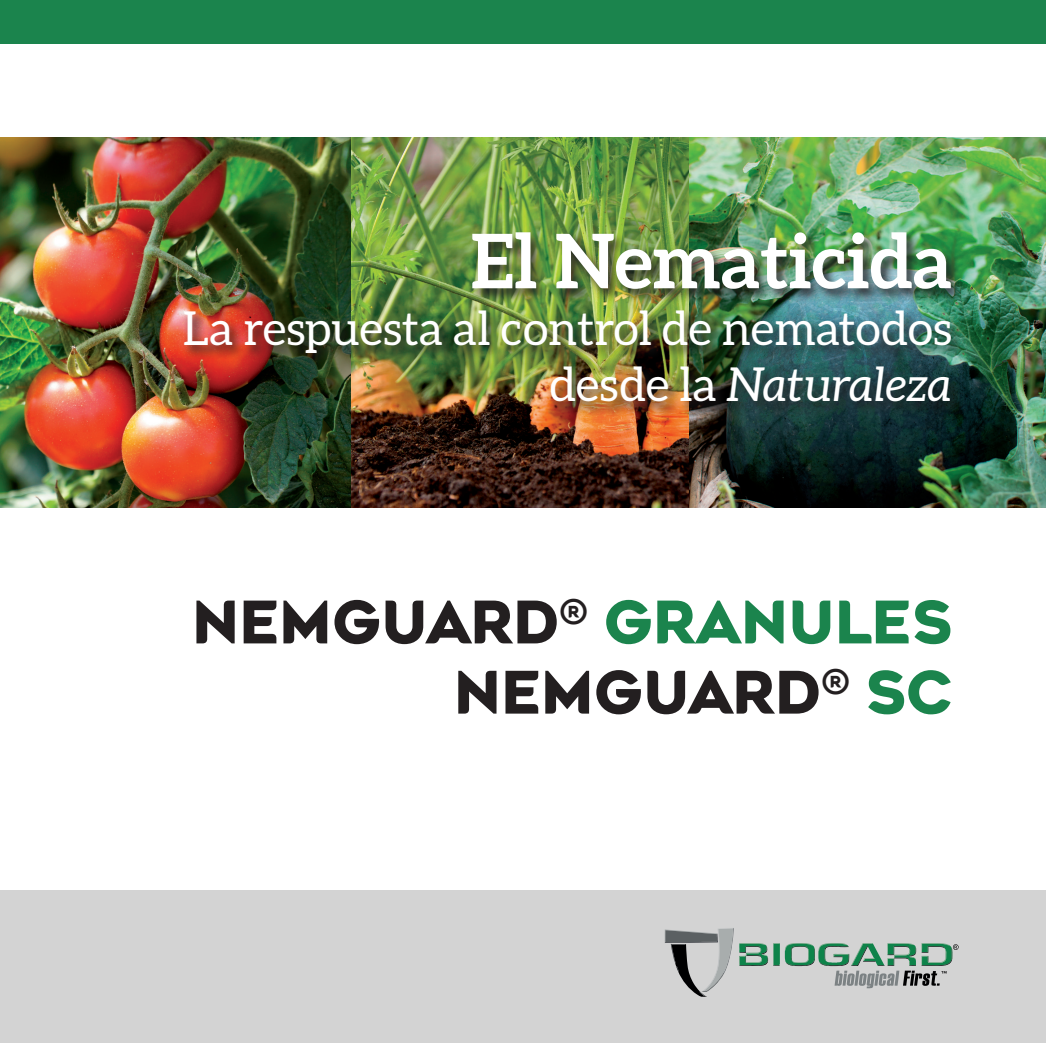
<style>
.page{position:relative;width:1046px;height:1046px;background:#fff}
.page>*{position:absolute;margin:0;border:0;box-sizing:border-box;transform-origin:0 0}
.t1{font:700 75.3px "Aleo";color:#fff}
.t2{font:700 58.5px/70.2px "Agenor";color:#231f20;text-align:right}
.t3{font:46.95px/56.2px "Aleo";color:#fff;text-align:right}
.s1{font-style:italic}
.s2{color:#1b844d}
</style>
<div class="page">
<img style="left:0;top:138px;width:1046px;height:370px">
<div style="left:0;top:890px;width:1046px;height:153px;background:#d3d3d3"></div>
<div style="left:0;top:0;width:1046px;height:43px;background:#1b844d"></div>
<div style="left:181px;top:229px;width:785px;height:188px;background:#231f20;opacity:.9"></div>
<svg style="left:665px;top:928px;width:294px;height:69px"></svg>
<h1 class="t1" style="left:471px;top:218px;width:483px">El Nematicida</h1>
<p class="t3" style="left:183px;top:299px;width:771px">La respuesta al control de nematodos desde la <span class="s1">Naturaleza</span></p>
<p class="t2" style="left:192px;top:590px;width:762px">NEMGUARD<sup>®</sup> <span class="s2">GRANULes<br></span>NEMGUARD<sup>®</sup> <span class="s2">SC</span></p>
</div>
